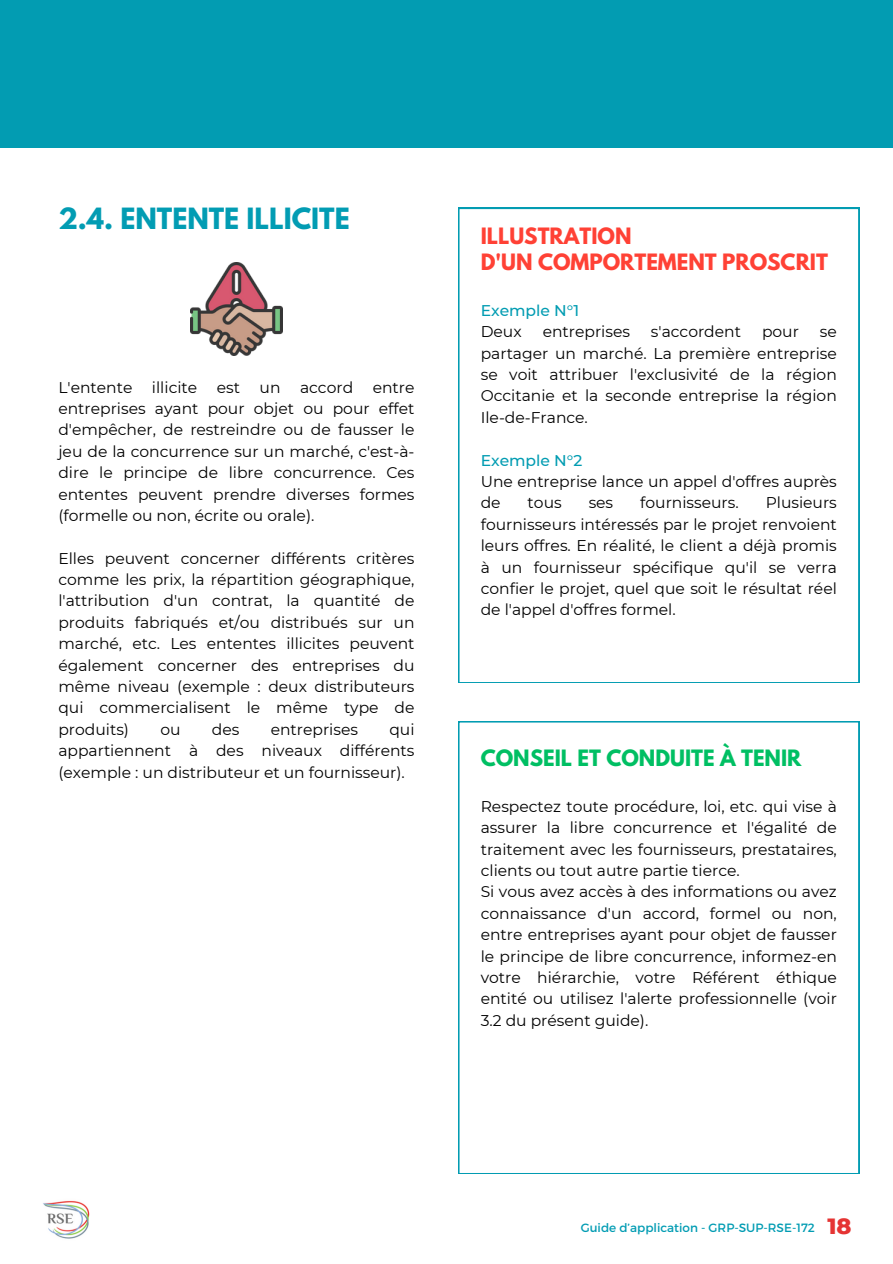
<style>
.page{position:relative;width:893px;height:1264px;background:#fff}
.page>*{position:absolute;margin:0;border:0;box-sizing:border-box;transform-origin:0 0}
.t1{font:700 25.95px "League Spartan";color:#029cb3}
.t2{font:800 22.5px "Montserrat";color:#e53433}
.t3{font:700 19.95px/25.8px "League Spartan";color:#ff4135}
.t4{font:700 19.95px "League Spartan";color:#00bf63}
.t5{font:15.6px/21.3px "Montserrat";color:#000;text-align:justify}
.t6{font:500 15.6px/21.3px "Montserrat";color:#029cb2}
.t7{font:12px "Montserrat";color:#029cb3}
.s1{font-weight:400;color:#000}
.s2{font-weight:500;color:#029cb2}
</style>
<div class="page">
<svg style="left:458px;top:208px;width:401px;height:475px"></svg>
<svg style="left:458px;top:721px;width:401px;height:452px"></svg>
<img style="left:190px;top:263px;width:92px;height:92px">
<img style="left:43px;top:1200px;width:47px;height:39px">
<div style="left:0;top:0;width:892px;height:148px;background:#029cb2"></div>
<h2 class="t1" style="left:58px;top:206px;width:293px">2.4. ENTENTE ILLICITE</h2>
<h3 class="t5" style="left:58px;top:376px;width:76px">L'entente</h3>
<h3 class="t5" style="left:152px;top:376px;width:47px">illicite</h3>
<h3 class="t5" style="left:217px;top:376px;width:25px">est</h3>
<h3 class="t5" style="left:259px;top:376px;width:22px">un</h3>
<h3 class="t5" style="left:300px;top:376px;width:55px">accord</h3>
<h3 class="t5" style="left:58px;top:376px;width:357px;text-indent:314px">entre entreprises ayant pour objet ou pour effet d'empêcher, de restreindre ou de fausser le jeu de la concurrence sur un marché, c'est-à&shy;dire le principe de libre concurrence. Ces ententes peuvent prendre diverses formes (formelle ou non, écrite ou orale).</h3>
<h3 class="t5" style="left:58px;top:547px;width:357px">Elles peuvent concerner différents critères comme les prix, la répartition géographique, l'attribution d'un contrat, la quantité de produits fabriqués et/ou distribués sur un marché, etc. Les ententes illicites peuvent également concerner des entreprises du même niveau (exemple : deux distributeurs qui commercialisent le même type de produits)</h3>
<h3 class="t5" style="left:58px;top:718px;width:357px;text-indent:331px">qui appartiennent à des niveaux différents (exemple : un distributeur et un fournisseur).</h3>
<h3 class="t5" style="left:160px;top:718px;width:22px">ou</h3>
<h3 class="t5" style="left:212px;top:718px;width:29px">des</h3>
<h3 class="t5" style="left:271px;top:718px;width:89px">entreprises</h3>
<h1 class="t3" style="left:480px;top:226px;width:349px">ILLUSTRATION<br>D'UN COMPORTEMENT PROSCRIT</h1>
<p class="t6" style="left:480px;top:300px;width:100px">Exemple N°1<br><span class="s1">Deux</span></p>
<p class="t5" style="left:542px;top:321px;width:89px">entreprises</p>
<p class="t5" style="left:651px;top:321px;width:92px">s'accordent</p>
<p class="t5" style="left:762px;top:321px;width:38px">pour</p>
<p class="t5" style="left:480px;top:321px;width:357px;text-indent:339px">se partager un marché. La première entreprise se voit attribuer l'exclusivité de la région Occitanie et la seconde entreprise la région Ile-de-France.</p>
<h3 class="t5" style="left:480px;top:449px;width:357px;text-align:left"><span class="s2">Exemple N°2<br></span>Une entreprise lance un appel d'offres auprès de</h3>
<h3 class="t5" style="left:527px;top:492px;width:36px">tous</h3>
<h3 class="t5" style="left:588px;top:492px;width:26px">ses</h3>
<h3 class="t5" style="left:640px;top:492px;width:100px">fournisseurs.</h3>
<h3 class="t5" style="left:480px;top:492px;width:357px;text-indent:285px">Plusieurs fournisseurs intéressés par le projet renvoient leurs offres. En réalité, le client a déjà promis à un fournisseur spécifique qu'il se verra confier le projet, quel que soit le résultat réel de l'appel d'offres formel.</h3>
<h3 class="t4" style="left:480px;top:748px;width:322px">CONSEIL ET CONDUITE À TENIR</h3>
<h2 class="t5" style="left:480px;top:795px;width:357px;text-align:left">Respectez toute procédure, loi, etc. qui vise à assurer la libre concurrence et l'égalité de traitement avec les fournisseurs, prestataires, clients ou tout autre partie tierce.<br>Si vous avez accès à des informations ou avez connaissance d'un accord, formel ou non, entre entreprises ayant pour objet de fausser le principe de libre concurrence, informez-en votre hiérarchie, votre Référent éthique entité ou utilisez l'alerte professionnelle (voir 3.2 du présent guide).</h2>
<p class="t7" style="left:580px;top:1219px;width:236px">Guide d’application - GRP-SUP-RSE-172</p>
<h3 class="t2" style="left:827px;top:1212px;width:26px">18</h3>
</div>
